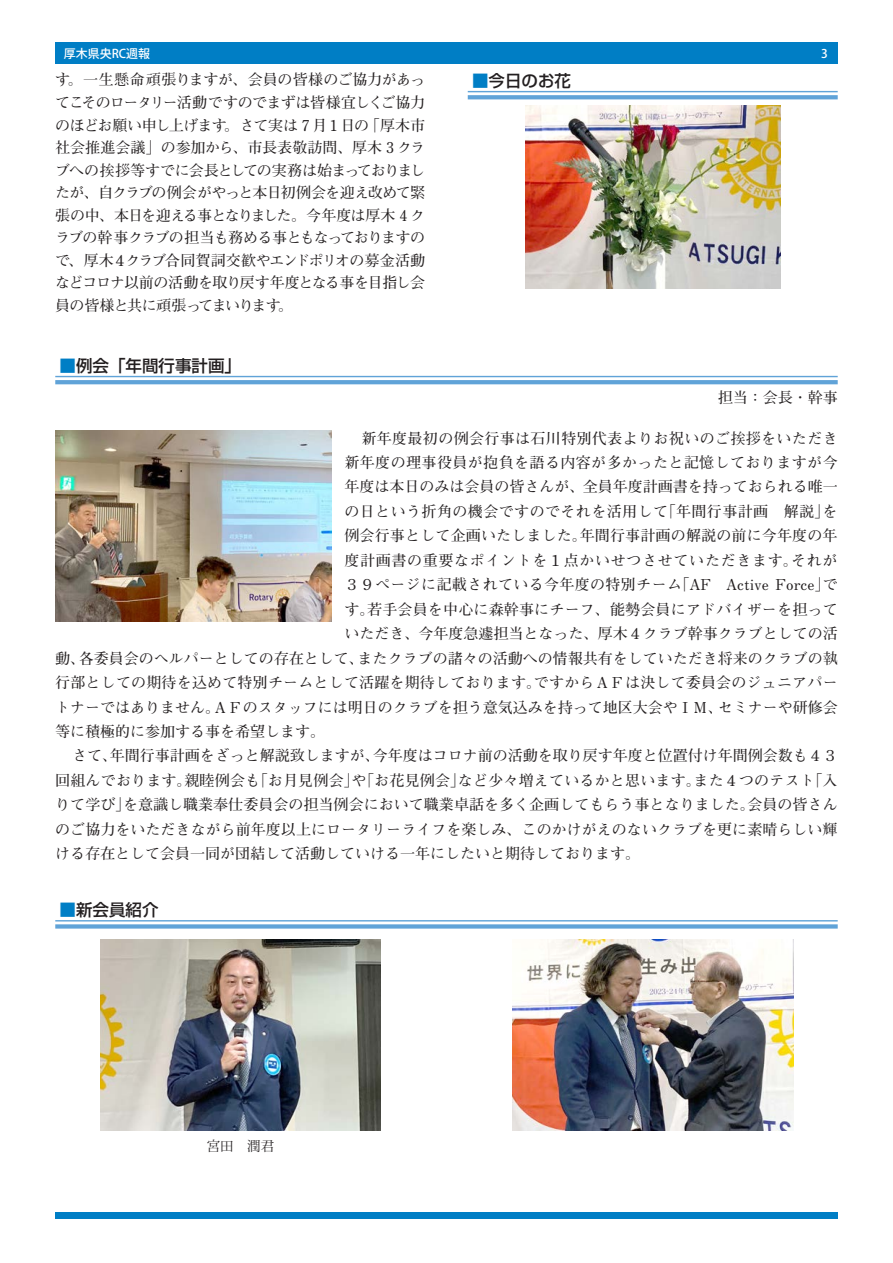
<style>
.page{position:relative;width:893px;height:1263px;background:#fff}
.page>*{position:absolute;margin:0;border:0;box-sizing:border-box;transform-origin:0 0}
.本文タイトル1{font:500 16.5px "Shin Go Pro";color:#231f20}
.卓話本文{font:700 15px/24.5px "Futo Min A101 Pro";letter-spacing:.01em;color:#231f20;text-align:justify}
.会長タイム本文{font:700 15px/22.5px "Futo Min A101 Pro";letter-spacing:-.055em;color:#231f20;text-align:justify}
.卓話本文-2{font:700 15px "Futo Min A101 Pro";letter-spacing:.03em;color:#231f20}
.卓話本文-3{font:700 15px "Futo Min A101 Pro";letter-spacing:.045em;color:#231f20}
.本文{font:700 15px "Futo Min A101 Pro";color:#231f20}
.キャプション{font:13.5px "Koz Min Pro";color:#231f20}
.t1{font:500 12px "Koz Go Pr 6 N";color:#fff}
.s1{color:#007ec5}
</style>
<div class="page">
<div style="left:55px;top:43px;width:783px;height:21px;background:#007ec5"></div>
<div style="left:55px;top:1213px;width:783px;height:6px;background:#007ec5"></div>
<hr style="left:55px;top:376px;width:783px;height:1px;background:#60a3d8">
<svg style="left:55px;top:380px;width:783px;height:4px;background:#63a4d8"></svg>
<img style="left:55px;top:430px;width:277px;height:192px">
<hr style="left:468px;top:91px;width:370px;height:1px;background:#60a3d8">
<svg style="left:468px;top:95px;width:370px;height:4px"></svg>
<img style="left:525px;top:105px;width:255px;height:183px">
<img style="left:100px;top:939px;width:281px;height:192px">
<img style="left:512px;top:939px;width:281px;height:192px">
<hr style="left:55px;top:920px;width:783px;height:1px;background:#60a3d8">
<svg style="left:55px;top:924px;width:783px;height:4px;background:#6eabdb"></svg>
<p class="t1" style="left:64px;top:47px;width:88px">厚木県央RC週報</p>
<p class="t1" style="left:821px;top:47px;width:8px">3</p>
<p class="会長タイム本文" style="left:55px;top:67px;width:371px">す。一生懸命頑張りますが、会員の皆様のご協力があってこそのロータリー活動ですのでまずは皆様宜しくご協力のほどお願い申し上げます。さて実は 7 月 1 日の「厚木市社会推進会議」の参加から、市長表敬訪問、厚木 3 クラブへの挨拶等すでに会長としての実務は始まっておりましたが、自クラブの例会がやっと本日初例会を迎え改めて緊張の中、本日を迎える事となりました。今年度は厚木 4 クラブの幹事クラブの担当も務める事ともなっておりますので、厚木４クラブ合同賀詞交歓やエンドポリオの募金活動などコロナ以前の活動を取り戻す年度となる事を目指し会員の皆様と共に頑張ってまいります。</p>
<p class="本文タイトル1" style="left:472px;top:67px;width:100px"><span class="s1">■</span>今日のお花</p>
<p class="本文タイトル1" style="left:60px;top:352px;width:183px"><span class="s1">■</span>例会「年間行事計画」</p>
<p class="本文" style="left:718px;top:386px;width:121px">担当：会長・幹事</p>
<p class="卓話本文" style="left:361px;top:424px;width:478px">新年度最初の例会行事は石川特別代表よりお祝いのご挨拶をいただき</p>
<p class="卓話本文-2" style="left:344px;top:451px;width:495px">新年度の理事役員が抱負を語る内容が多かったと記憶しておりますが今</p>
<p class="卓話本文" style="left:344px;top:473px;width:495px">年度は本日のみは会員の皆さんが、全員年度計画書を持っておられる唯一</p>
<p class="卓話本文-2" style="left:344px;top:500px;width:495px">の日という折角の機会ですのでそれを活用して「年間行事計画　解説」を</p>
<p class="卓話本文" style="left:344px;top:522px;width:495px">例会行事として企画いたしました。年間行事計画の解説の前に今年度の年</p>
<p class="卓話本文-3" style="left:344px;top:548px;width:495px">度計画書の重要なポイントを１点かいせつさせていただきます。それが</p>
<p class="卓話本文" style="left:344px;top:571px;width:495px">３９ページに記載されている今年度の特別チーム「AF　Active Force」で</p>
<p class="卓話本文" style="left:344px;top:595px;width:495px">す。若手会員を中心に森幹事にチーフ、能勢会員にアドバイザーを担って</p>
<p class="卓話本文" style="left:344px;top:619px;width:495px">いただき、今年度急遽担当となった、厚木４クラブ幹事クラブとしての活</p>
<p class="卓話本文" style="left:55px;top:644px;width:784px">動、各委員会のヘルパーとしての存在として、またクラブの諸々の活動への情報共有をしていただき将来のクラブの執</p>
<p class="卓話本文" style="left:55px;top:668px;width:784px">行部としての期待を込めて特別チームとして活躍を期待しております。ですからＡＦは決して委員会のジュニアパー</p>
<p class="卓話本文" style="left:55px;top:693px;width:784px">トナーではありません。ＡＦのスタッフには明日のクラブを担う意気込みを持って地区大会やＩＭ、セミナーや研修会</p>
<p class="卓話本文" style="left:55px;top:717px;width:271px">等に積極的に参加する事を希望します。</p>
<p class="卓話本文" style="left:55px;top:742px;width:784px;text-indent:17px">さて、年間行事計画をざっと解説致しますが、今年度はコロナ前の活動を取り戻す年度と位置付け年間例会数も４３回組んでおります。親睦例会も「お月見例会」や「お花見例会」など少々増えているかと思います。また４つのテスト「入りて学び」を意識し職業奉仕委員会の担当例会において職業卓話を多く企画してもらう事となりました。会員の皆さんのご協力をいただきながら前年度以上にロータリーライフを楽しみ、このかけがえのないクラブを更に素晴らしい輝ける存在として会員一同が団結して活動していける一年にしたいと期待しております。</p>
<p class="本文タイトル1" style="left:60px;top:896px;width:100px"><span class="s1">■</span>新会員紹介</p>
<p class="キャプション" style="left:207px;top:1136px;width:69px">宮田　潤君</p>
</div>
